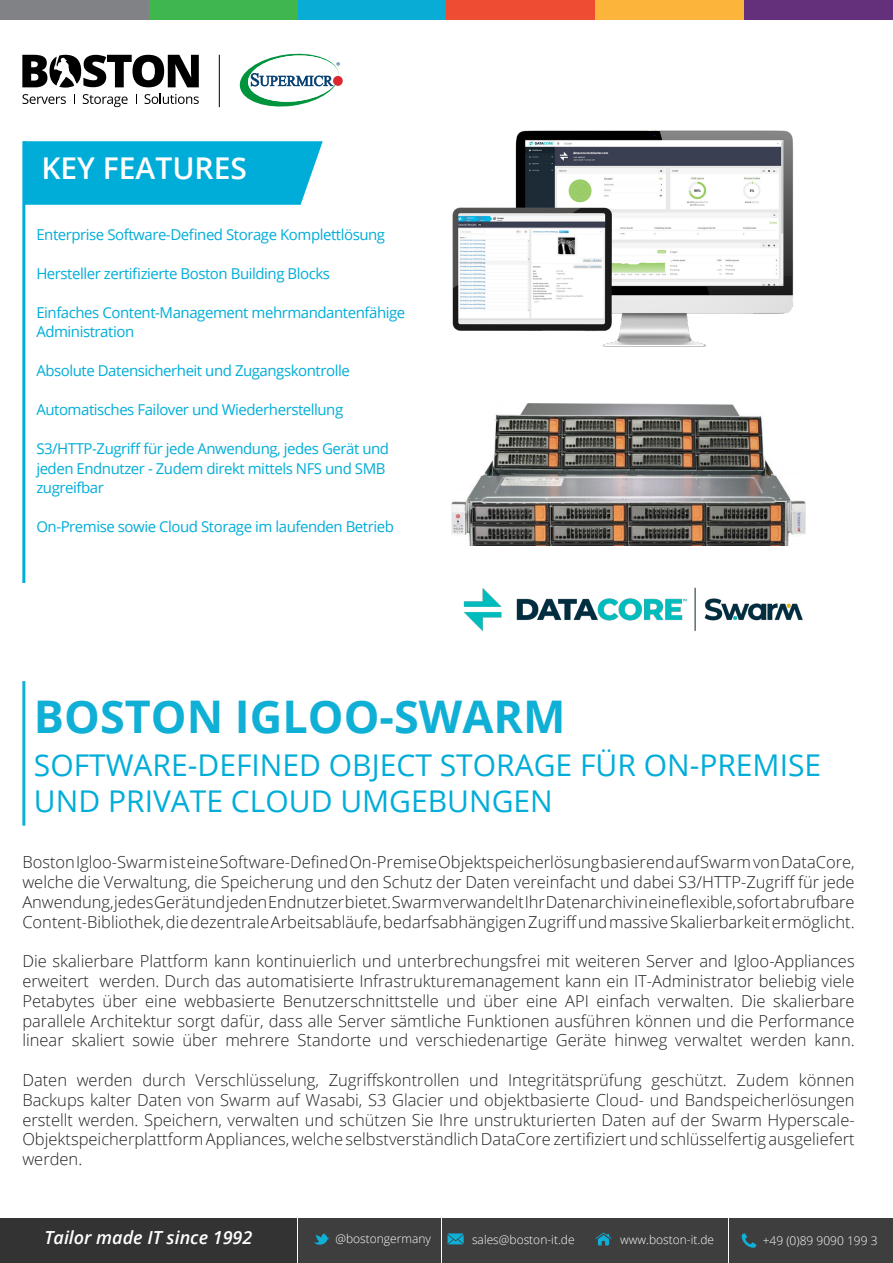
<style>
.page{position:relative;width:893px;height:1263px;background:#fff}
.page>*{position:absolute;margin:0;border:0;box-sizing:border-box;transform-origin:0 0}
.t1{font:700 45px "Open Sans";color:#10afd5}
.t2{font:30px/36px "Open Sans";color:#00add9}
.t3{font:600 30px "Open Sans";color:#fff}
.t4{font:italic 600 18px "Open Sans";color:#fff}
.ORANGE_CALLOUT{font:300 16.5px/19.8px "Open Sans";color:#231f20;text-align:justify}
.bulleted_list{font:15px/19.5px "Open Sans";letter-spacing:-.03em;color:#00add9}
.t5{font:300 12px "Open Sans";color:#fff}
</style>
<div class="page">
<div style="left:149px;top:0;width:149px;height:19px;background:#40b64e"></div>
<div style="left:0;top:0;width:149px;height:19px;background:#808285"></div>
<div style="left:298px;top:0;width:148px;height:19px;background:#08acd5"></div>
<div style="left:446px;top:0;width:149px;height:19px;background:#ef4d33"></div>
<div style="left:744px;top:0;width:149px;height:19px;background:#64307b"></div>
<div style="left:595px;top:0;width:149px;height:19px;background:#fcb43b"></div>
<div style="left:0;top:1218px;width:297px;height:45px;background:#323332"></div>
<div style="left:729px;top:1218px;width:164px;height:45px;background:#3e3e3f"></div>
<div style="left:586px;top:1218px;width:142px;height:45px;background:#3e3e3f"></div>
<div style="left:442px;top:1218px;width:142px;height:45px;background:#3e3e3f"></div>
<div style="left:298px;top:1218px;width:142px;height:45px;background:#3e3e3f"></div>
<svg style="left:742px;top:1233px;width:14px;height:15px"></svg>
<svg style="left:595px;top:1232px;width:16px;height:13px"></svg>
<svg style="left:448px;top:1233px;width:16px;height:11px"></svg>
<svg style="left:314px;top:1233px;width:15px;height:12px"></svg>
<hr style="left:22px;top:681px;width:3px;height:145px;background:#10afd5">
<svg style="left:22px;top:94px;width:44px;height:10px"></svg>
<svg style="left:83px;top:94px;width:45px;height:13px"></svg>
<svg style="left:144px;top:94px;width:55px;height:10px"></svg>
<svg style="left:22px;top:55px;width:177px;height:33px"></svg>
<hr style="left:219px;top:55px;width:1px;height:52px;background:#000">
<svg style="left:333px;top:76px;width:10px;height:10px"></svg>
<svg style="left:239px;top:53px;width:102px;height:54px"></svg>
<div style="left:25px;top:141px;width:298px;height:64px;background:#00add9"></div>
<hr style="left:22px;top:141px;width:3px;height:442px;background:#00add9">
<img style="left:452px;top:130px;width:342px;height:217px">
<img style="left:451px;top:403px;width:355px;height:142px">
<img style="left:463px;top:587px;width:340px;height:44px">
<p class="t3" style="left:41px;top:148px;width:207px">KEY FEATURES</p>
<p class="bulleted_list" style="left:36px;top:224px;width:350px">Enterprise Software-Defined Storage Komplettlösung</p>
<p class="bulleted_list" style="left:36px;top:263px;width:295px">Hersteller zertifizierte Boston Building Blocks</p>
<p class="bulleted_list" style="left:36px;top:302px;width:370px">Einfaches Content-Management mehrmandantenfähige<br>Administration</p>
<p class="bulleted_list" style="left:36px;top:360px;width:315px">Absolute Datensicherheit und Zugangskontrolle</p>
<p class="bulleted_list" style="left:36px;top:399px;width:308px">Automatisches Failover und Wiederherstellung</p>
<p class="bulleted_list" style="left:36px;top:438px;width:354px">S3/HTTP-Zugriff für jede Anwendung, jedes Gerät und jeden Endnutzer - Zudem direkt mittels NFS und SMB zugreifbar</p>
<p class="bulleted_list" style="left:36px;top:516px;width:359px">On-Premise sowie Cloud Storage im laufenden Betrieb</p>
<p class="t1" style="left:34px;top:685px;width:533px">BOSTON IGLOO-SWARM</p>
<p class="t2" style="left:34px;top:747px;width:789px">SOFTWARE-DEFINED OBJECT STORAGE FÜR ON-PREMISE<br>UND PRIVATE CLOUD UMGEBUNGEN</p>
<p class="ORANGE_CALLOUT" style="left:22px;top:852px;width:834px">Boston Igloo-Swarm ist eine Software-Defined On-Premise Objektspeicherlösung basierend auf Swarm von DataCore, welche die Verwaltung, die Speicherung und den Schutz der Daten vereinfacht und dabei S3/HTTP-Zugriff für jede Anwendung, jedes Gerät und jeden Endnutzer bietet. Swarm verwandelt Ihr Datenarchiv in eine flexible, sofort abrufbare Content-Bibliothek, die dezentrale Arbeitsabläufe, bedarfsabhängigen Zugriff und massive Skalierbarkeit ermöglicht.</p>
<p class="ORANGE_CALLOUT" style="left:22px;top:951px;width:834px">Die skalierbare Plattform kann kontinuierlich und unterbrechungsfrei mit weiteren Server and Igloo-Appliances erweitert werden. Durch das automatisierte Infrastrukturemanagement kann ein IT-Administrator beliebig viele Petabytes über eine webbasierte Benutzerschnittstelle und über eine API einfach verwalten. Die skalierbare parallele Architektur sorgt dafür, dass alle Server sämtliche Funktionen ausführen können und die Performance linear skaliert sowie über mehrere Standorte und verschiedenartige Geräte hinweg verwaltet werden kann.</p>
<p class="ORANGE_CALLOUT" style="left:22px;top:1069px;width:834px">Daten werden durch Verschlüsselung, Zugriffskontrollen und Integritätsprüfung geschützt. Zudem können Backups kalter Daten von Swarm auf Wasabi, S3 Glacier und objektbasierte Cloud- und Bandspeicherlösungen erstellt werden. Speichern, verwalten und schützen Sie Ihre unstrukturierten Daten auf der Swarm Hyperscale-Objektspeicherplattform Appliances, welche selbstverständlich DataCore zertifiziert und schlüsselfertig ausgeliefert werden.</p>
<p class="t4" style="left:44px;top:1225px;width:210px">Tailor made IT since 1992</p>
<p class="t5" style="left:335px;top:1230px;width:97px">@bostongermany</p>
<p class="t5" style="left:472px;top:1231px;width:104px">sales@boston-it.de</p>
<p class="t5" style="left:620px;top:1231px;width:95px">www.boston-it.de</p>
<p class="t5" style="left:763px;top:1232px;width:116px">+49 (0)89 9090 199 3</p>
</div>
